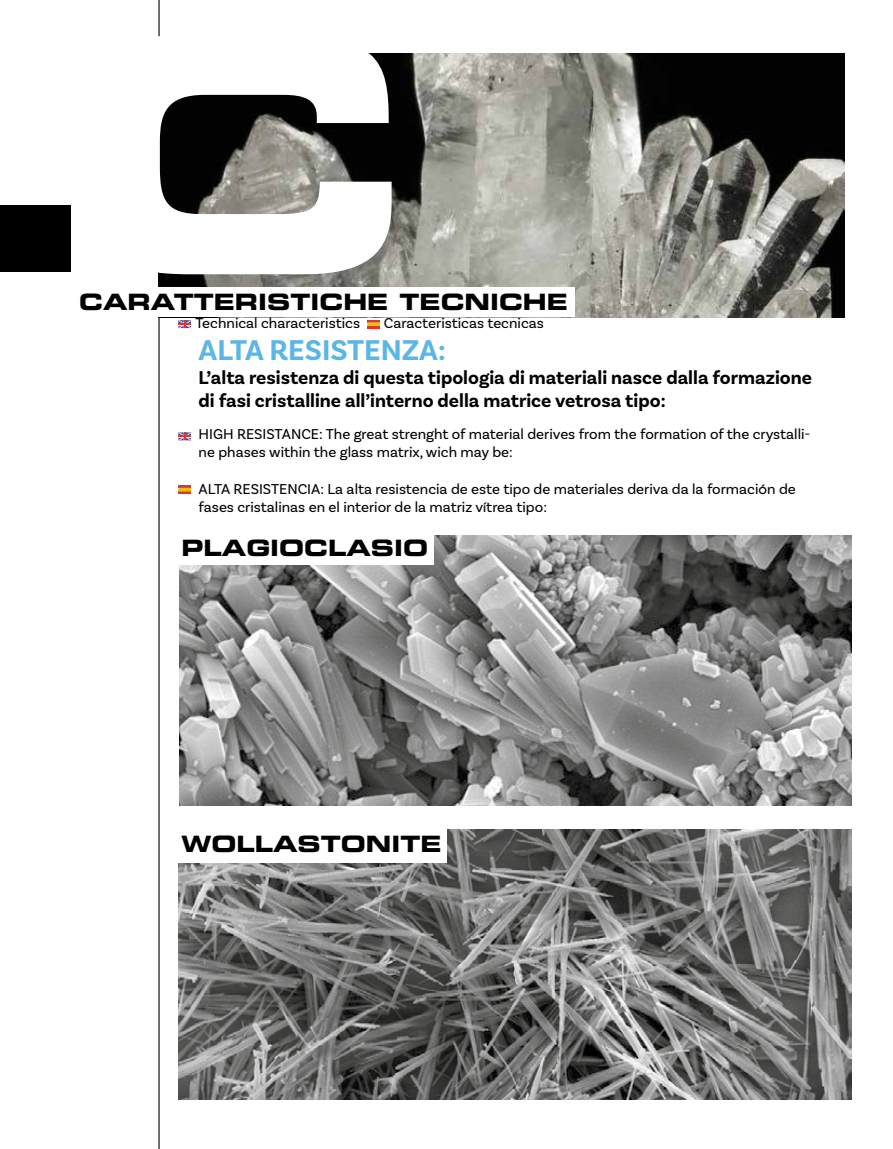
<style>
.page{position:relative;width:893px;height:1149px;background:#fff}
.page>*{position:absolute;margin:0;border:0;box-sizing:border-box;transform-origin:0 0}
.t1{font:700 30px "Basic Sans";color:#5bb6e7}
.t2{font:22.5px "Eurostile Bold Extended Two";color:#000}
.t3{font:700 19.5px/23.4px "Basic Sans";color:#000}
.t4{font:15px/18px "Basic Sans";color:#000}
.t5{font:15px "Basic Sans";color:#020203}
.s1{font-family:"Champagne&Limousines";font-weight:700}
</style>
<div class="page">
<hr style="left:158px;top:0;width:2px;height:1148px;background:#000">
<img style="left:179px;top:535px;width:672px;height:270px">
<img style="left:178px;top:829px;width:673px;height:270px">
<img style="left:160px;top:53px;width:684px;height:264px">
<svg style="left:158px;top:35px;width:234px;height:239px"></svg>
<div style="left:0;top:205px;width:71px;height:66px;background:#000"></div>
<svg style="left:178px;top:485px;width:13px;height:8px"></svg>
<svg style="left:178px;top:487px;width:13px;height:4px"></svg>
<svg style="left:178px;top:432px;width:13px;height:8px"></svg>
<svg style="left:367px;top:320px;width:13px;height:8px"></svg>
<svg style="left:367px;top:322px;width:13px;height:4px"></svg>
<svg style="left:178px;top:320px;width:13px;height:8px"></svg>
<div style="left:68px;top:287px;width:507px;height:30px;background:#fff"></div>
<div style="left:168px;top:529px;width:265px;height:35px;background:#fff"></div>
<div style="left:168px;top:827px;width:278px;height:35px;background:#fff"></div>
<h2 class="t2" style="left:79px;top:289px;width:490px">CARATTERISTICHE TECNICHE</h2>
<p class="t5" style="left:196px;top:317px;width:166px">Technical characteristics</p>
<p class="t5" style="left:384px;top:317px;width:161px">Caracteristicas tecnicas</p>
<h1 class="t1" style="left:199px;top:339px;width:249px">ALTA RESISTENZA:</h1>
<h3 class="t3" style="left:199px;top:367px;width:615px">L’alta resistenza di questa tipologia di materiali nasce dalla formazione di fasi cristalline all’interno della matrice vetrosa tipo:</h3>
<p class="t4" style="left:199px;top:426px;width:613px">HIGH RESISTANCE: The great strenght of material derives from the formation of the crystalli&shy;ne phases within the glass matrix, wich may be:</p>
<p class="t4" style="left:199px;top:480px;width:599px">ALTA RESISTENCIA: La alta resistencia de este tipo de materiales deriva da la formaci<span class="s1">ó</span>n de fases cristalinas en el interior de la matriz v<span class="s1">í</span>trea tipo:</p>
<h2 class="t2" style="left:181px;top:535px;width:248px">PLAGIOCLASIO</h2>
<h2 class="t2" style="left:181px;top:830px;width:262px">WOLLASTONITE</h2>
</div>
